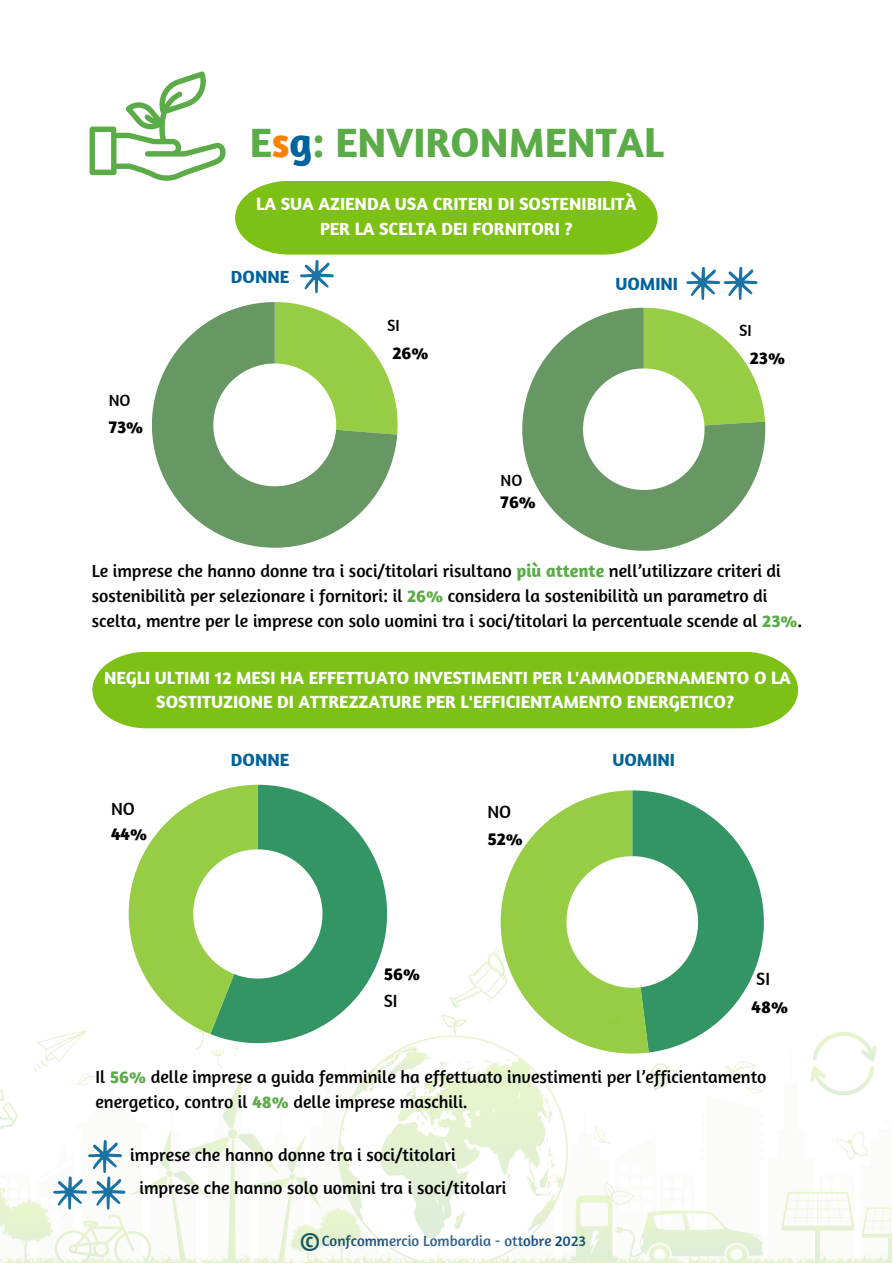
<style>
.page{position:relative;width:893px;height:1264px;background:#fff}
.page>*{position:absolute;margin:0;border:0;box-sizing:border-box;transform-origin:0 0}
.t1{font:700 42px "Amaranth";color:#5bab48}
.t2{font:26.25px "Amaranth";color:#003c71}
.t3{font:18px/24.8px "Amaranth";color:#000}
.t4{font:700 18px/24.8px "Amaranth";color:#fff;text-align:center}
.t5{font:700 18px "Amaranth";color:#000}
.t6{font:700 18px "Amaranth";color:#00639b}
.t7{font:16.5px "Amaranth";color:#000}
.t8{font:15px "Amaranth";color:#003c71}
.s1{color:#ff8100}
.s2{color:#00639b}
.s3{font-weight:700;color:#5bab48}
</style>
<div class="page">
<svg style="left:89px;top:71px;width:137px;height:109px"></svg>
<svg style="left:152px;top:302px;width:245px;height:245px"></svg>
<svg style="left:522px;top:308px;width:243px;height:242px"></svg>
<div style="left:235px;top:181px;width:422px;height:73px;background:#7dc116"></div>
<img style="left:0;top:949px;width:891px;height:313px">
<div style="left:92px;top:652px;width:706px;height:76px;background:#7dc116"></div>
<svg style="left:210px;top:784px;width:177px;height:259px;fill:#339563"></svg>
<svg style="left:129px;top:784px;width:129px;height:250px"></svg>
<svg style="left:500px;top:790px;width:263px;height:263px"></svg>
<svg style="left:300px;top:260px;width:34px;height:33px"></svg>
<svg style="left:686px;top:267px;width:71px;height:32px"></svg>
<svg style="left:53px;top:1139px;width:72px;height:69px"></svg>
<p class="t1" style="left:250px;top:116px;width:415px">E<span class="s1">s</span><span class="s2">g</span>: ENVIRONMENTAL</p>
<p class="t4" style="left:256px;top:191px;width:382px">LA SUA AZIENDA USA CRITERI DI SOSTENIBILITÀ<br>PER LA SCELTA DEI FORNITORI ?</p>
<p class="t7" style="left:109px;top:390px;width:23px">NO</p>
<p class="t5" style="left:109px;top:415px;width:36px">73%</p>
<p class="t6" style="left:231px;top:266px;width:60px">DONNE</p>
<p class="t6" style="left:615px;top:272px;width:64px">UOMINI</p>
<p class="t7" style="left:387px;top:315px;width:14px">SI</p>
<p class="t7" style="left:739px;top:320px;width:14px">SI</p>
<p class="t5" style="left:392px;top:342px;width:37px">26%</p>
<p class="t7" style="left:500px;top:469px;width:23px">NO</p>
<p class="t5" style="left:500px;top:490px;width:37px">76%</p>
<p class="t5" style="left:749px;top:346px;width:37px">23%</p>
<p class="t3" style="left:92px;top:558px;width:712px">Le imprese che hanno donne tra i soci/titolari risultano <span class="s3">più attente</span> nell’utilizzare criteri di sostenibilità per selezionare i fornitori: il <span class="s3">26%</span> considera la sostenibilità un parametro di scelta, mentre per le imprese con solo uomini tra i soci/titolari la percentuale scende al <span class="s3">23%</span>.</p>
<p class="t4" style="left:104px;top:664px;width:688px">NEGLI ULTIMI 12 MESI HA EFFETTUATO INVESTIMENTI PER L'AMMODERNAMENTO O LA<br>SOSTITUZIONE DI ATTREZZATURE PER L'EFFICIENTAMENTO ENERGETICO?</p>
<p class="t3" style="left:111px;top:796px;width:25px">NO</p>
<p class="t5" style="left:111px;top:822px;width:37px">44%</p>
<p class="t6" style="left:231px;top:748px;width:60px">DONNE</p>
<p class="t5" style="left:384px;top:962px;width:38px">56%</p>
<p class="t3" style="left:384px;top:987px;width:15px">SI</p>
<p class="t3" style="left:487px;top:799px;width:25px">NO</p>
<p class="t5" style="left:487px;top:827px;width:37px">52%</p>
<p class="t6" style="left:612px;top:748px;width:64px">UOMINI</p>
<p class="t3" style="left:756px;top:966px;width:15px">SI</p>
<p class="t5" style="left:751px;top:995px;width:38px">48%</p>
<p class="t3" style="left:95px;top:1064px;width:672px">Il <span class="s3">56%</span> delle imprese a guida femminile ha effettuato investimenti per l’efficientamento energetico, contro il <span class="s3">48%</span> delle imprese maschili.</p>
<p class="t3" style="left:130px;top:1141px;width:327px">imprese che hanno donne tra i soci/titolari</p>
<p class="t3" style="left:139px;top:1174px;width:368px">imprese che hanno solo uomini tra i soci/titolari</p>
<p class="t2" style="left:300px;top:1225px;width:22px">©</p>
<p class="t8" style="left:322px;top:1231px;width:266px">Confcommercio Lombardia - ottobre 2023</p>
</div>
